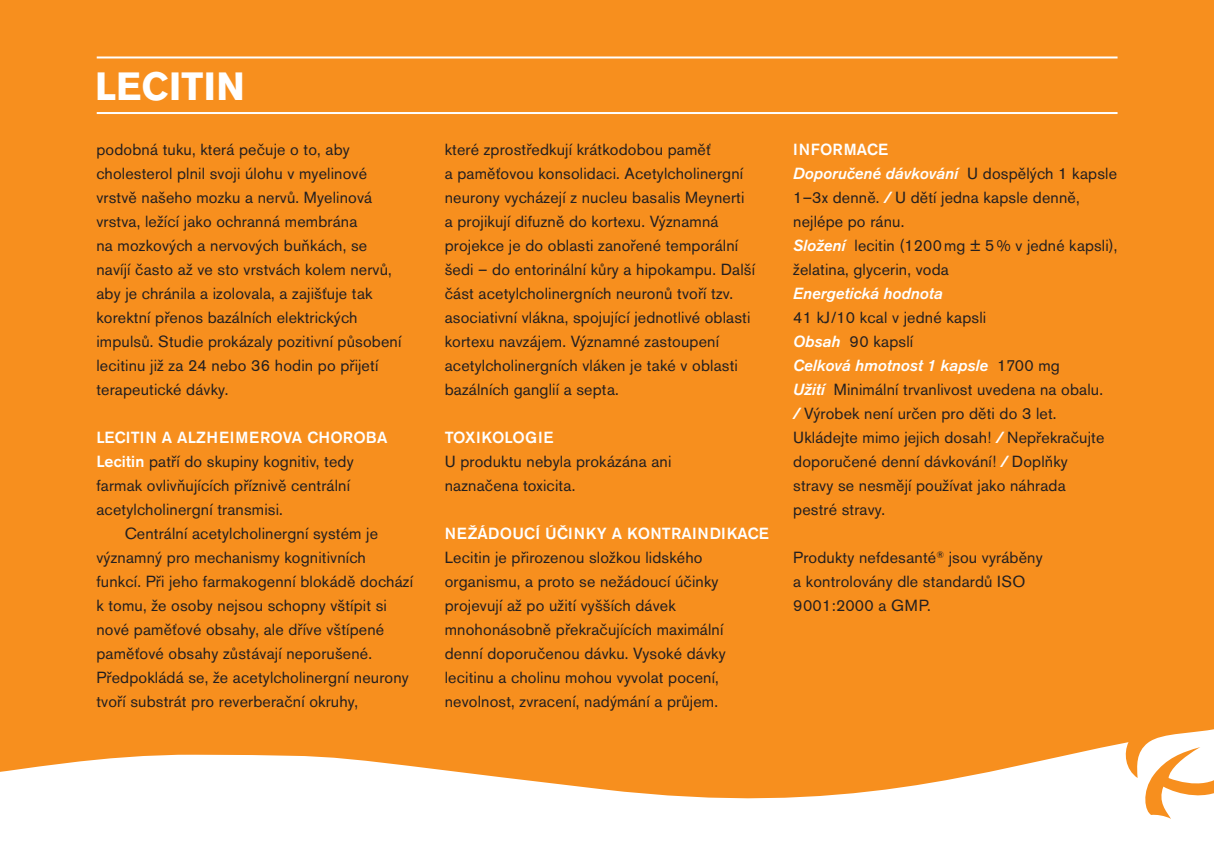
<style>
.page{position:relative;width:1214px;height:851px;background:#fff}
.page>*{position:absolute;margin:0;border:0;box-sizing:border-box;transform-origin:0 0}
.t1{font:700 39px "Akzidenz Grotesk BECE";letter-spacing:.005em;color:#fff}
.t2{font:16px/24px "Akzidenz Grotesk BECE";letter-spacing:.01em;color:#231f20}
.t3{font:500 16px "Akzidenz Grotesk BECE";letter-spacing:.01em;color:#fff}
.t4{font:italic 500 16px "Akzidenz Grotesk BECE";color:#fff}
.s1{font-weight:500;color:#fff}
.s2{font-weight:500;font-style:italic;color:#fff}
</style>
<div class="page">
<div style="left:0;top:0;width:1213px;height:850px;background:#f78f1e"></div>
<svg style="left:0;top:729px;width:1213px;height:121px;fill:#fff"></svg>
<hr style="left:97px;top:56px;width:1020px;height:2px;background:#fff">
<hr style="left:97px;top:112px;width:1020px;height:2px;background:#fff">
<h1 class="t1" style="left:95px;top:72px;width:151px">LECITIN</h1>
<p class="t2" style="left:96px;top:139px;width:306px">podobná tuku, která pečuje o to, aby cholesterol plnil svoji úlohu v myelinové vrstvě našeho mozku a nervů. Myelinová vrstva, ležící jako ochranná membrána<br>na mozkových a nervových buňkách, se navíjí často až ve sto vrstvách kolem nervů, aby je chránila a izolovala, a zajišťuje tak korektní přenos bazálních elektrických impulsů. Studie prokázaly pozitivní působení lecitinu již za 24 nebo 36 hodin po přijetí terapeutické dávky.</p>
<p class="t2" style="left:96px;top:427px;width:292px"><span class="s1">LECITIN A ALZHEIMEROVA CHOROBA Lecitin</span> patří do skupiny kognitiv, tedy farmak ovlivňujících příznivě centrální acetylcholinergní transmisi.</p>
<p class="t2" style="left:96px;top:523px;width:318px;text-indent:28px">Centrální acetylcholinergní systém je významný pro mechanismy kognitivních funkcí. Při jeho farmakogenní blokádě dochází k tomu, že osoby nejsou schopny vštípit si nové paměťové obsahy, ale dříve vštípené paměťové obsahy zůstávají neporušené.<br>Předpokládá se, že acetylcholinergní neurony tvoří substrát pro reverberační okruhy,</p>
<p class="t2" style="left:445px;top:139px;width:312px">které zprostředkují krátkodobou paměť<br>a paměťovou konsolidaci. Acetylcholinergní neurony vycházejí z nucleu basalis Meynerti a projikují difuzně do kortexu. Významná projekce je do oblasti zanořené temporální šedi – do entorinální kůry a hipokampu. Další část acetylcholinergních neuronů tvoří tzv. asociativní vlákna, spojující jednotlivé oblasti kortexu navzájem. Významné zastoupení acetylcholinergních vláken je také v oblasti bazálních ganglií a septa.</p>
<p class="t3" style="left:445px;top:431px;width:110px">TOXIKOLOGIE</p>
<p class="t2" style="left:445px;top:451px;width:228px">U produktu nebyla prokázána ani naznačena toxicita.</p>
<p class="t3" style="left:445px;top:527px;width:325px">NEŽÁDOUCÍ ÚČINKY A KONTRAINDIKACE</p>
<p class="t2" style="left:445px;top:547px;width:282px">Lecitin je přirozenou složkou lidského organismu, a proto se nežádoucí účinky projevují až po užití vyšších dávek mnohonásobně překračujících maximální denní doporučenou dávku. Vysoké dávky lecitinu a cholinu mohou vyvolat pocení, nevolnost, zvracení, nadýmání a průjem.</p>
<p class="t2" style="left:793px;top:139px;width:326px"><span class="s1">INFORMACE<br></span><span class="s2">Doporučené dávkování</span> U dospělých 1 kapsle<br>1–3x denně. <span class="s2">/</span> U dětí jedna kapsle denně, nejlépe po ránu.<br><span class="s2">Složení</span> lecitin (1200 mg ± 5 % v jedné kapsli), želatina, glycerin, voda</p>
<p class="t4" style="left:793px;top:287px;width:151px">Energetická hodnota</p>
<p class="t2" style="left:793px;top:307px;width:313px">41 kJ/10 kcal v jedné kapsli<br><span class="s2">Obsah</span> 90 kapslí<br><span class="s2">Celková hmotnost 1 kapsle</span> 1700 mg<br><span class="s2">Užití</span> Minimální trvanlivost uvedena na obalu. <span class="s2">/</span> Výrobek není určen pro děti do 3 let.<br>Ukládejte mimo jejich dosah! <span class="s2">/</span> Nepřekračujte doporučené denní dávkování! <span class="s2">/</span> Doplňky stravy se nesmějí používat jako náhrada pestré stravy.</p>
<p class="t2" style="left:793px;top:547px;width:251px">Produkty nefdesanté<sup>®</sup> jsou vyráběny a kontrolovány dle standardů ISO<br>9001:2000 a GMP.</p>
</div>
